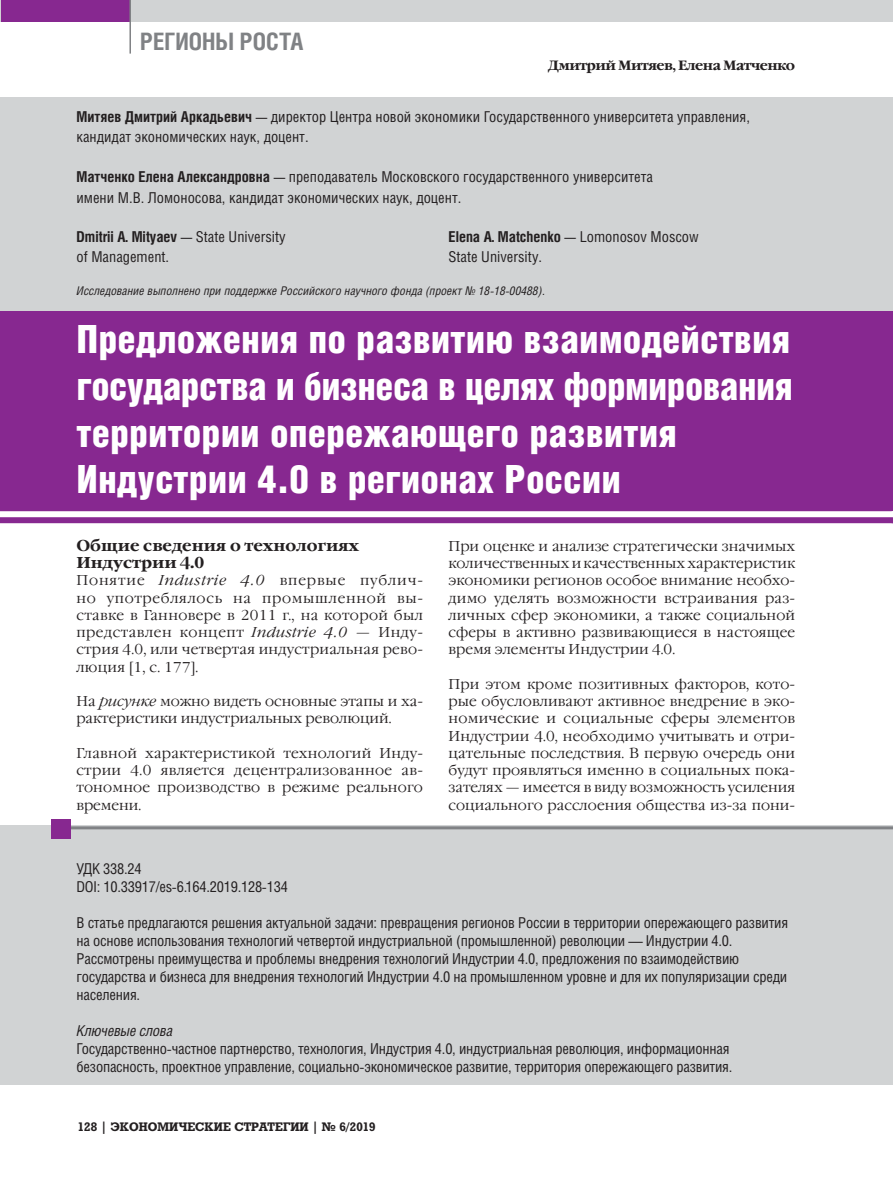
<style>
.page{position:relative;width:893px;height:1191px;background:#fff}
.page>*{position:absolute;margin:0;border:0;box-sizing:border-box;transform-origin:0 0}
.t1{font:39px/46.8px "Helios Cond Black C";color:#fff}
.t2{font:700 24px "Helios Cond C";color:#808285}
.t3{font:700 15.75px/17.2px "Garamond C";color:#231f20}
.t4{font:15px/18px "Helios Cond C";letter-spacing:-.015em;color:#231f20}
.t5{font:15px/20.2px "Helios Cond C";letter-spacing:-.015em;color:#231f20;scale:.8 1}
.t6{font:italic 15px "Helios Cond C";letter-spacing:-.015em;color:#231f20}
.t7{font:14.25px/17.2px "Garamond C";letter-spacing:.005em;color:#231f20;text-align:justify}
.t8{font:700 13.5px "Garamond C";letter-spacing:-.04em;color:#231f20}
.t9{font:italic 12px "Helios Cond C";color:#231f20}
.t10{font:700 12px "Rodeo C";color:#231f20}
.s1{font-weight:700}
.s2{font-style:italic}
</style>
<div class="page">
<div style="left:1px;top:0;width:892px;height:21px;background:#d1d3d4"></div>
<div style="left:1px;top:0;width:129px;height:21px;background:#872890"></div>
<hr style="left:129px;top:0;width:2px;height:54px;background:#808285">
<div style="left:1px;top:98px;width:892px;height:316px;background:#d1d3d4"></div>
<div style="left:1px;top:311px;width:892px;height:209px;background:#872890"></div>
<div style="left:1px;top:826px;width:892px;height:258px;background:#d1d3d4"></div>
<div style="left:1px;top:517px;width:892px;height:6px;background:#872890"></div>
<div style="left:1px;top:511px;width:892px;height:6px;background:#fff"></div>
<hr style="left:60px;top:826px;width:833px;height:3px;background:#808285">
<div style="left:51px;top:819px;width:20px;height:20px;background:#872890"></div>
<h2 class="t2" style="left:140px;top:33px;width:165px">РЕГИОНЫ РОСТА</h2>
<p class="t8" style="left:549px;top:60px;width:248px">Дмитрий Митяев, Елена Матченко</p>
<p class="t5" style="left:77px;top:107px;width:843px"><span class="s1">Митяев Дмитрий Аркадьевич</span> — директор Центра новой экономики Государственного университета управления, кандидат экономических наук, доцент.</p>
<p class="t5" style="left:77px;top:168px;width:722px"><span class="s1">Матченко Елена Александровна</span> — преподаватель Московского государственного университета имени М.В. Ломоносова, кандидат экономических наук, доцент.</p>
<p class="t5" style="left:77px;top:228px;width:263px"><span class="s1">Dmitrii A. Mityaev</span> — State University of Management.</p>
<p class="t5" style="left:449px;top:228px;width:314px"><span class="s1">Elena A. Matchenko</span> — Lomonosov Moscow<br>State University.</p>
<p class="t9" style="left:77px;top:287px;width:470px">Исследование выполнено при поддержке Российского научного фонда (проект № 18-18-00488).</p>
<h1 class="t1" style="left:77px;top:319px;width:718px">Предложения по развитию взаимодействия государства и бизнеса в целях формирования территории опережающего развития Индустрии 4.0 в регионах России</h1>
<p class="t3" style="left:76px;top:538px;width:284px">Общие сведения о технологиях<br>Индустрии 4.0</p>
<p class="t7" style="left:76px;top:573px;width:348px">Понятие <span class="s2">Industrie 4.0</span> впервые публич&shy;но употреблялось на промышленной вы&shy;ставке в Ганновере в 2011 г., на которой был представлен концепт <span class="s2">Industrie 4.0</span> — Инду&shy;стрия 4.0, или четвертая индустриальная рево&shy;люция [1, с. 177].</p>
<p class="t7" style="left:76px;top:694px;width:348px">На <span class="s2">рисунке</span> можно видеть основные этапы и ха&shy;рактеристики индустриальных революций.</p>
<p class="t7" style="left:76px;top:746px;width:348px">Главной характеристикой технологий Инду&shy;стрии 4.0 является децентрализованное ав&shy;тономное производство в режиме реального времени.</p>
<p class="t7" style="left:449px;top:539px;width:348px">При оценке и анализе стратегически значимых количественных и качественных характеристик экономики регионов особое внимание необхо&shy;димо уделять возможности встраивания раз&shy;личных сфер экономики, а также социальной сферы в активно развивающиеся в настоящее время элементы Индустрии 4.0.</p>
<p class="t7" style="left:449px;top:677px;width:348px">При этом кроме позитивных факторов, кото&shy;рые обусловливают активное внедрение в эко&shy;номические и социальные сферы элементов Индустрии 4.0, необходимо учитывать и отри&shy;цательные последствия. В первую очередь они будут проявляться именно в социальных пока&shy;зателях — имеется в виду возможность усиления социального расслоения общества из-за пони-</p>
<p class="t4" style="left:77px;top:860px;width:213px">УДК 338.24<br>DOI: 10.33917/es-6.164.2019.128-134</p>
<p class="t4" style="left:77px;top:914px;width:713px">В статье предлагаются решения актуальной задачи: превращения регионов России в территории опережающего развития на основе использования технологий четвертой индустриальной (промышленной) революции — Индустрии 4.0.<br>Рассмотрены преимущества и проблемы внедрения технологий Индустрии 4.0, предложения по взаимодействию государства и бизнеса для внедрения технологий Индустрии 4.0 на промышленном уровне и для их популяризации среди населения.</p>
<p class="t6" style="left:77px;top:1025px;width:98px">Ключевые слова</p>
<p class="t4" style="left:77px;top:1040px;width:657px">Государственно-частное партнерство, технология, Индустрия 4.0, индустриальная революция, информационная безопасность, проектное управление, социально-экономическое развитие, территория опережающего развития.</p>
<p class="t10" style="left:78px;top:1122px;width:299px">128 | ЭКОНОМИЧЕСКИЕ СТРАТЕГИИ | № 6/2019</p>
</div>
